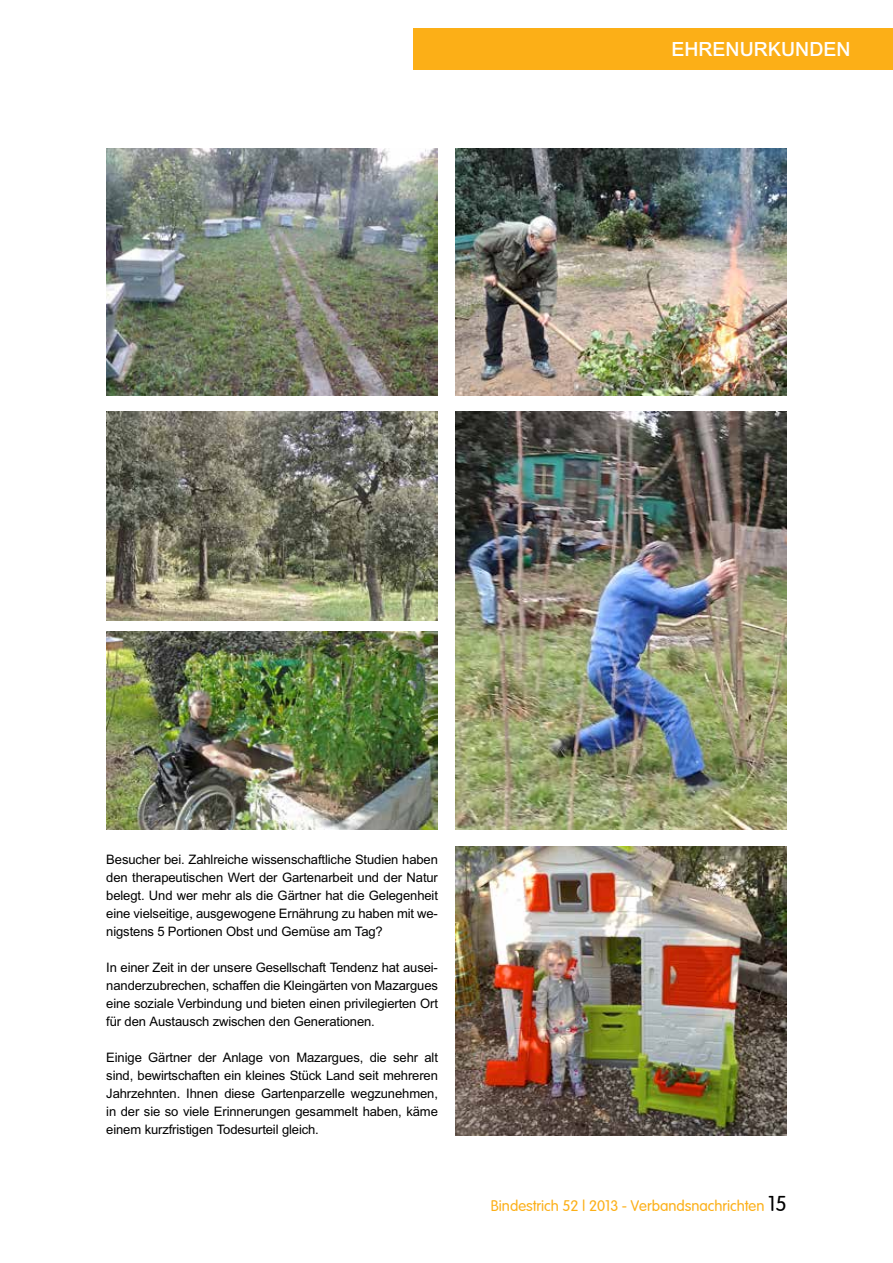
<style>
.page{position:relative;width:893px;height:1263px;background:#fff}
.page>*{position:absolute;margin:0;border:0;box-sizing:border-box;transform-origin:0 0}
.t1{font:21px "Arial Bld";color:#fff}
.t2{font:15px "Vogue Plain";color:#fcaf17}
.t3{font:13.05px/18px "Arial";letter-spacing:-.01em;color:#000;text-align:justify}
.s1{font-size:21px;color:#000}
</style>
<div class="page">
<div style="left:414px;top:28px;width:479px;height:42px;background:#fcaf17"></div>
<img style="left:106px;top:149px;width:332px;height:246px">
<img style="left:106px;top:411px;width:332px;height:209px">
<img style="left:106px;top:631px;width:332px;height:199px">
<img style="left:455px;top:149px;width:332px;height:246px">
<img style="left:455px;top:411px;width:332px;height:419px">
<img style="left:455px;top:847px;width:332px;height:288px">
<h1 class="t1" style="left:671px;top:35px;width:27px">EHRE</h1>
<h1 class="t1" style="left:726px;top:35px;width:126px">NURKUNDEN</h1>
<p class="t3" style="left:106px;top:851px;width:333px">Besucher bei. Zahlreiche wissenschaftliche Studien haben den therapeutischen Wert der Gartenarbeit und der Natur belegt. Und wer mehr als die Gärtner hat die Gelegenheit eine vielseitige, ausgewogene Ernährung zu haben mit we&shy;nigstens 5 Portionen Obst und Gemüse am Tag?</p>
<p class="t3" style="left:106px;top:959px;width:333px">In einer Zeit in der unsere Gesellschaft Tendenz hat ausei&shy;nanderzubrechen, schaffen die Kleingärten von Mazargues eine soziale Verbindung und bieten einen privilegierten Ort für den Austausch zwischen den Generationen.</p>
<p class="t3" style="left:106px;top:1049px;width:333px">Einige Gärtner der Anlage von Mazargues, die sehr alt sind, bewirtschaften ein kleines Stück Land seit mehreren Jahrzehnten. Ihnen diese Gartenparzelle wegzunehmen, in der sie so viele Erinnerungen gesammelt haben, käme einem kurzfristigen Todesurteil gleich.</p>
<p class="t2" style="left:491px;top:1197px;width:297px">Bindestrich 52 | 2013 - Verbandsnachrichten <span class="s1">15</span></p>
</div>
